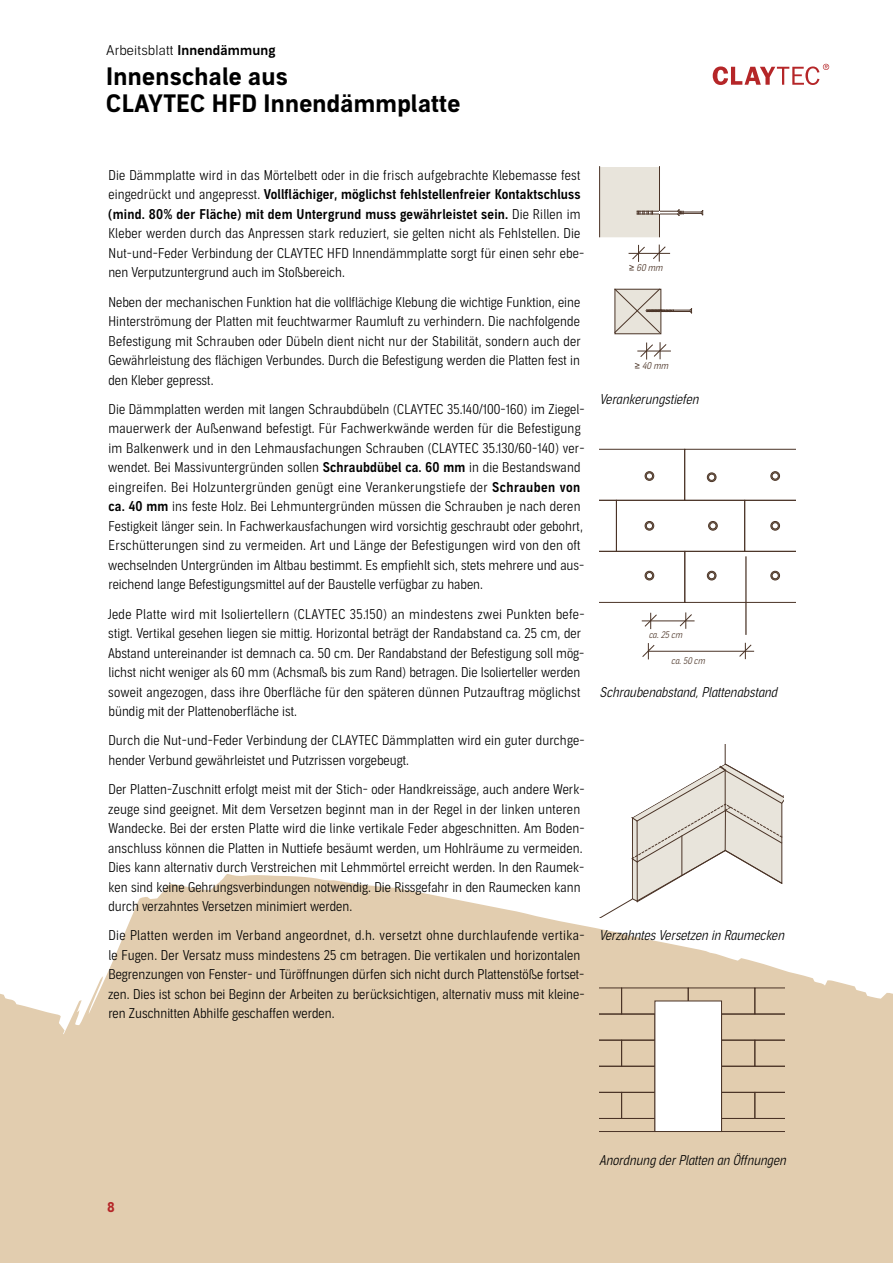
<style>
.page{position:relative;width:893px;height:1263px;background:#fff}
.page>*{position:absolute;margin:0;border:0;box-sizing:border-box;transform-origin:0 0}
.t1{font:700 24px/27px "Aago";letter-spacing:.01em;color:#000}
.t2{font:300 13.5px/19.5px "Aago Condensed";letter-spacing:.01em;color:#000}
.t3{font:13.5px/19.5px "Aago Condensed Sm";letter-spacing:.01em;color:#000}
.t4{font:italic 300 13.5px "Aago Condensed";color:#000}
.t5{font:300 13.5px "Aago";letter-spacing:.01em;color:#000}
.t6{font:700 13.5px "Aago";color:#b52628}
.t7{font:italic 300 9.45px "Aago Condensed";color:#4a3326}
.t8{font:italic 300 9px "Aago Condensed";color:#4a3326}
.s1{font-family:"Aago Sm";font-weight:400}
.s2{font-family:"Aago Condensed";font-weight:300}
.s3{font-family:"Aago Condensed Sm";font-weight:400}
.s4{font-family:"Arial";font-weight:400;font-style:normal}
</style>
<div class="page">
<svg style="left:0;top:874px;width:893px;height:389px;background:#e5d3ba"></svg>
<svg style="left:713px;top:64px;width:116px;height:21px"></svg>
<div style="left:600px;top:167px;width:59px;height:87px;background:#e8e4db"></div>
<hr style="left:637px;top:211px;width:23px;height:3px;background:#fff">
<div style="left:615px;top:289px;width:46px;height:45px;border:1px solid #4a3326"></div>
<hr style="left:637px;top:211px;width:41px;height:1px;background:#4a3326">
<hr style="left:637px;top:214px;width:41px;height:1px;background:#4a3326">
<svg style="left:677px;top:209px;width:26px;height:7px"></svg>
<svg style="left:637px;top:211px;width:16px;height:3px"></svg>
<hr style="left:647px;top:310px;width:43px;height:1px;background:#4a3326">
<hr style="left:647px;top:311px;width:43px;height:1px;background:#4a3326">
<hr style="left:659px;top:214px;width:1px;height:40px;background:#4a3326">
<hr style="left:659px;top:167px;width:1px;height:44px;background:#4a3326">
<hr style="left:599px;top:167px;width:1px;height:87px;background:#4a3326">
<svg style="left:614px;top:289px;width:60px;height:44px"></svg>
<div style="left:594px;top:237px;width:75px;height:20px;background:#fff;border:2px solid #fff"></div>
<hr style="left:629px;top:253px;width:41px;height:1px;background:#4a3326">
<svg style="left:653px;top:245px;width:13px;height:17px"></svg>
<svg style="left:632px;top:245px;width:13px;height:17px"></svg>
<svg style="left:640px;top:342px;width:27px;height:18px"></svg>
<hr style="left:637px;top:351px;width:34px;height:1px;background:#4a3326">
<svg style="left:600px;top:449px;width:196px;height:154px"></svg>
<svg style="left:679px;top:612px;width:13px;height:17px"></svg>
<svg style="left:644px;top:613px;width:13px;height:16px"></svg>
<hr style="left:642px;top:621px;width:53px;height:1px;background:#4a3326">
<svg style="left:739px;top:643px;width:13px;height:16px"></svg>
<svg style="left:642px;top:643px;width:13px;height:16px"></svg>
<hr style="left:648px;top:651px;width:106px;height:1px;background:#4a3326">
<hr style="left:745px;top:556px;width:2px;height:79px;background:#4a3326">
<svg style="left:599px;top:745px;width:184px;height:173px"></svg>
<svg style="left:721px;top:988px;width:63px;height:144px;background:#d7c2a5"></svg>
<svg style="left:599px;top:988px;width:56px;height:144px;background:#d6c1a4"></svg>
<div style="left:655px;top:1001px;width:67px;height:131px;background:#fff;border:1px solid #4a3326"></div>
<p class="t5" style="left:106px;top:43px;width:171px">Arbeitsblatt <span class="s1">Innendämmung</span></p>
<h1 class="t1" style="left:106px;top:63px;width:355px">Innenschale aus<br>CLAYTEC HFD Innendämmplatte</h1>
<p class="t2" style="left:109px;top:166px;width:473px">Die Dämmplatte wird in das Mörtelbett oder in die frisch aufgebrachte Klebemasse fest</p>
<p class="t3" style="left:108px;top:185px;width:474px"><span class="s2">eingedrückt und angepresst.</span> Vollflächiger, möglichst fehlstellenfreier Kontaktschluss (mind. 80% der Fläche) mit dem Untergrund muss gewährleistet sein. <span class="s2">Die Rillen im</span></p>
<p class="t2" style="left:108px;top:224px;width:477px">Kleber werden durch das Anpressen stark reduziert, sie gelten nicht als Fehlstellen. Die<br>Nut-und-Feder Verbindung der CLAYTEC HFD Innendämmplatte sorgt für einen sehr ebe&shy;nen Verputzuntergrund auch im Stoßbereich.</p>
<p class="t2" style="left:108px;top:292px;width:474px;text-align:justify">Neben der mechanischen Funktion hat die vollflächige Klebung die wichtige Funktion, eine Hinterströmung der Platten mit feuchtwarmer Raumluft zu verhindern. Die nachfolgende Befestigung mit Schrauben oder Dübeln dient nicht nur der Stabilität, sondern auch der Gewährleistung des flächigen Verbundes. Durch die Befestigung werden die Platten fest in den Kleber gepresst.</p>
<p class="t2" style="left:108px;top:400px;width:478px">Die Dämmplatten werden mit langen Schraubdübeln (CLAYTEC 35.140/100-160) im Ziegel&shy;mauerwerk der Außenwand befestigt. Für Fachwerkwände werden für die Befestigung im Balkenwerk und in den Lehmausfachungen Schrauben (CLAYTEC 35.130/60-140) ver&shy;wendet. Bei Massivuntergründen sollen <span class="s3">Schraubdübel ca. 60 mm</span> in die Bestandswand eingreifen. Bei Holzuntergründen genügt eine Verankerungstiefe der <span class="s3">Schrauben von ca. 40 mm</span> ins feste Holz. Bei Lehmuntergründen müssen die Schrauben je nach deren Festigkeit länger sein. In Fachwerkausfachungen wird vorsichtig geschraubt oder gebohrt, Erschütterungen sind zu vermeiden. Art und Länge der Befestigungen wird von den oft wechselnden Untergründen im Altbau bestimmt. Es empfiehlt sich, stets mehrere und aus&shy;reichend lange Befestigungsmittel auf der Baustelle verfügbar zu haben.</p>
<p class="t2" style="left:108px;top:604px;width:478px">Jede Platte wird mit Isoliertellern (CLAYTEC 35.150) an mindestens zwei Punkten befe&shy;stigt. Vertikal gesehen liegen sie mittig. Horizontal beträgt der Randabstand ca. 25 cm, der Abstand untereinander ist demnach ca. 50 cm. Der Randabstand der Befestigung soll mög&shy;lichst nicht weniger als 60 mm (Achsmaß bis zum Rand) betragen. Die Isolierteller werden soweit angezogen, dass ihre Oberfläche für den späteren dünnen Putzauftrag möglichst bündig mit der Plattenoberfläche ist.</p>
<p class="t2" style="left:109px;top:731px;width:477px">Durch die Nut-und-Feder Verbindung der CLAYTEC Dämmplatten wird ein guter durchge&shy;hender Verbund gewährleistet und Putzrissen vorgebeugt.</p>
<p class="t2" style="left:108px;top:780px;width:478px">Der Platten-Zuschnitt erfolgt meist mit der Stich- oder Handkreissäge, auch andere Werk&shy;zeuge sind geeignet. Mit dem Versetzen beginnt man in der Regel in der linken unteren Wandecke. Bei der ersten Platte wird die linke vertikale Feder abgeschnitten. Am Boden&shy;anschluss können die Platten in Nuttiefe besäumt werden, um Hohlräume zu vermeiden.<br>Dies kann alternativ durch Verstreichen mit Lehmmörtel erreicht werden. In den Raumec&shy;ken sind keine Gehrungsverbindungen notwendig. Die Rissgefahr in den Raumecken kann durch verzahntes Versetzen minimiert werden.</p>
<p class="t2" style="left:108px;top:926px;width:478px">Die Platten werden im Verband angeordnet, d.h. versetzt ohne durchlaufende vertika&shy;le Fugen. Der Versatz muss mindestens 25 cm betragen. Die vertikalen und horizontalen Begrenzungen von Fenster- und Türöffnungen dürfen sich nicht durch Plattenstöße fortset&shy;zen. Dies ist schon bei Beginn der Arbeiten zu berücksichtigen, alternativ muss mit kleine&shy;ren Zuschnitten Abhilfe geschaffen werden.</p>
<p class="t7" style="left:629px;top:262px;width:35px"><span class="s4">≥</span> 60 mm</p>
<p class="t7" style="left:635px;top:360px;width:35px"><span class="s4">≥</span> 40 mm</p>
<p class="t4" style="left:600px;top:391px;width:100px">Verankerungstiefen</p>
<p class="t8" style="left:649px;top:629px;width:35px">ca. 25 cm</p>
<p class="t8" style="left:671px;top:655px;width:35px">ca. 50 cm</p>
<p class="t4" style="left:600px;top:684px;width:179px">Schraubenabstand, Plattenabstand</p>
<p class="t4" style="left:599px;top:928px;width:186px">Verzahntes Versetzen in Raumecken</p>
<p class="t6" style="left:107px;top:1199px;width:9px">8</p>
<p class="t4" style="left:599px;top:1152px;width:188px">Anordnung der Platten an Öffnungen</p>
</div>
